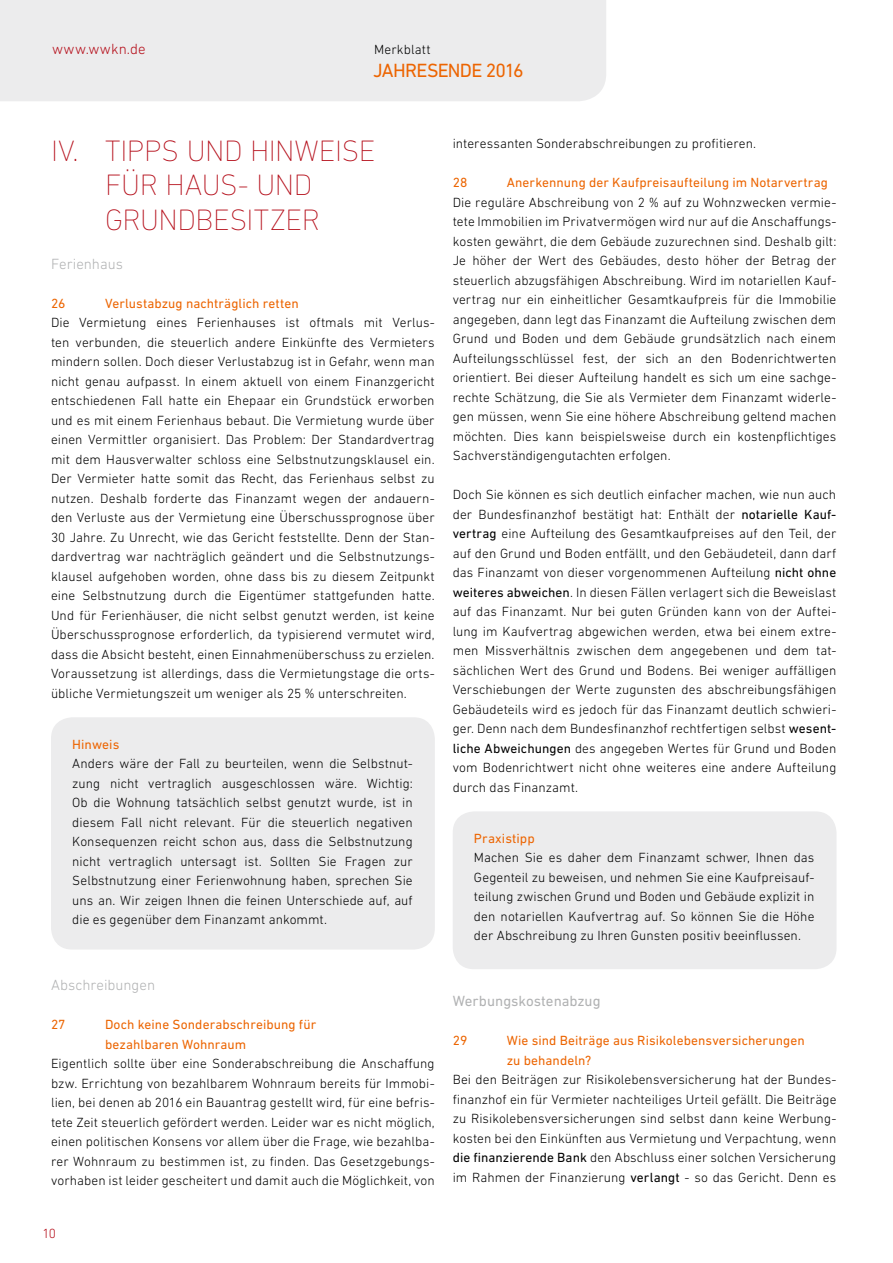
<style>
.page{position:relative;width:893px;height:1263px;background:#fff}
.page>*{position:absolute;margin:0;border:0;box-sizing:border-box;transform-origin:0 0}
.t1{font:200 30px "DIN Next LT Pro";letter-spacing:-.01em;color:#b50f1b}
.t2{font:19.5px "DIN Next LT Pro";letter-spacing:-.04em;color:#ec6502}
.t3{font:300 15px "DIN Next LT Pro";color:#b1b2b3}
.t4{font:300 15px "DIN Next LT Pro";letter-spacing:.005em;color:#b50f1b}
.t5{font:15px "DIN Next LT Pro";letter-spacing:-.005em;color:#b1b2b3}
.t6{font:300 13.5px/19.5px "DIN Next LT Pro";letter-spacing:.005em;color:#000;text-align:justify}
.t7{font:13.5px/19.5px "DIN Next LT Pro";letter-spacing:.005em;color:#ec6502}
.t8{font:300 13.5px "DIN Next LT Pro";color:#b50f1b}
.s1{font-weight:400}
</style>
<div class="page">
<div style="left:0;top:0;width:606px;height:101px;background:#ececed"></div>
<div style="left:51px;top:717px;width:384px;height:232px;background:#ececed;border-radius:21px"></div>
<div style="left:453px;top:811px;width:383px;height:158px;background:#ececed;border-radius:21px"></div>
<p class="t4" style="left:43px;top:40px;width:80px">www.wwkn.</p>
<p class="t4" style="left:52px;top:40px;width:95px">www.wwkn.dede</p>
<p class="t6" style="left:374px;top:39px;width:58px">Merkblatt</p>
<h2 class="t2" style="left:373px;top:59px;width:152px">Jahresende 2016</h2>
<h1 class="t1" style="left:51px;top:133px;width:84px">IV. TIPPS</h1>
<h1 class="t1" style="left:187px;top:133px;width:18px">UND</h1>
<h1 class="t1" style="left:250px;top:133px;width:35px">HINWEISE</h1>
<h1 class="t1" style="left:51px;top:168px;width:28px">FÜR</h1>
<h1 class="t1" style="left:166px;top:168px;width:109px">HAUS- UND</h1>
<h1 class="t1" style="left:105px;top:202px;width:35px">GRUNDBESITZER</h1>
<p class="t3" style="left:51px;top:255px;width:73px">Ferienhaus</p>
<p class="t7" style="left:51px;top:293px;width:16px">26</p>
<p class="t7" style="left:105px;top:293px;width:195px">Verlustabzug nachträglich retten</p>
<p class="t6" style="left:51px;top:313px;width:385px">Die Vermietung eines Ferienhauses ist oftmals mit Verlus&shy;ten verbunden, die steuerlich andere Einkünfte des Vermieters mindern sollen. Doch dieser Verlustabzug ist in Gefahr, wenn man nicht genau aufpasst. In einem aktuell von einem Finanzgericht entschiedenen Fall hatte ein Ehepaar ein Grundstück erworben und es mit einem Ferienhaus bebaut. Die Vermietung wurde über einen Vermittler organisiert. Das Problem: Der Standardvertrag mit dem Hausverwalter schloss eine Selbstnutzungsklausel ein.<br>Der Vermieter hatte somit das Recht, das Ferienhaus selbst zu nutzen. Deshalb forderte das Finanzamt wegen der andauern&shy;den Verluste aus der Vermietung eine Überschussprognose über 30 Jahre. Zu Unrecht, wie das Gericht feststellte. Denn der Stan&shy;dardvertrag war nachträglich geändert und die Selbstnutzungs&shy;klausel aufgehoben worden, ohne dass bis zu diesem Zeitpunkt eine Selbstnutzung durch die Eigentümer stattgefunden hatte.<br>Und für Ferienhäuser, die nicht selbst genutzt werden, ist keine Überschussprognose erforderlich, da typisierend vermutet wird, dass die Absicht besteht, einen Einnahmenüberschuss zu erzielen.<br>Voraussetzung ist allerdings, dass die Vermietungstage die orts&shy;übliche Vermietungszeit um weniger als 25 % unterschreiten.</p>
<p class="t7" style="left:72px;top:734px;width:49px">H inweis</p>
<p class="t6" style="left:72px;top:754px;width:342px">Anders wäre der Fall zu beurteilen, wenn die Selbstnut&shy;zung nicht vertraglich ausgeschlossen wäre. Wichtig:<br>Ob die Wohnung tatsächlich selbst genutzt wurde, ist in diesem Fall nicht relevant. Für die steuerlich negativen Konsequenzen reicht schon aus, dass die Selbstnutzung nicht vertraglich untersagt ist. Sollten Sie Fragen zur Selbstnutzung einer Ferienwohnung haben, sprechen Sie uns an. Wir zeigen Ihnen die feinen Unterschiede auf, auf die es gegenüber dem Finanzamt ankommt.</p>
<p class="t3" style="left:51px;top:976px;width:106px">Abschreibungen</p>
<p class="t7" style="left:51px;top:1015px;width:40px">27 D</p>
<p class="t7" style="left:105px;top:1015px;width:213px;text-indent:9px">och keine Sonderabschreibung für bezahlbaren Wohnraum</p>
<p class="t6" style="left:51px;top:1054px;width:385px">Eigentlich sollte über eine Sonderabschreibung die Anschaffung bzw. Errichtung von bezahlbarem Wohnraum bereits für Immobi&shy;lien, bei denen ab 2016 ein Bauantrag gestellt wird, für eine befris&shy;tete Zeit steuerlich gefördert werden. Leider war es nicht möglich, einen politischen Konsens vor allem über die Frage, wie bezahlba&shy;rer Wohnraum zu bestimmen ist, zu finden. Das Gesetzgebungs&shy;vorhaben ist leider gescheitert und damit auch die Möglichkeit, von</p>
<p class="t8" style="left:43px;top:1226px;width:15px">10</p>
<p class="t6" style="left:453px;top:134px;width:305px">interessanten Sonderabschreibungen zu profitieren.</p>
<p class="t7" style="left:453px;top:173px;width:40px">28 A</p>
<p class="t7" style="left:515px;top:173px;width:314px">nerkennung der Kaufpreisaufteilung im Notarvertrag</p>
<p class="t6" style="left:453px;top:192px;width:385px">Die reguläre Abschreibung von 2 % auf zu Wohnzwecken vermie&shy;tete Immobilien im Privatvermögen wird nur auf die Anschaffungs&shy;kosten gewährt, die dem Gebäude zuzurechnen sind. Deshalb gilt:<br>Je höher der Wert des Gebäudes, desto höher der Betrag der steuerlich abzugsfähigen Abschreibung. Wird im notariellen Kauf&shy;vertrag nur ein einheitlicher Gesamtkaufpreis für die Immobilie angegeben, dann legt das Finanzamt die Aufteilung zwischen dem Grund und Boden und dem Gebäude grundsätzlich nach einem Aufteilungsschlüssel fest, der sich an den Bodenrichtwerten orientiert. Bei dieser Aufteilung handelt es sich um eine sachge&shy;rechte Schätzung, die Sie als Vermieter dem Finanzamt widerle&shy;gen müssen, wenn Sie eine höhere Abschreibung geltend machen möchten. Dies kann beispielsweise durch ein kostenpflichtiges Sachverständigengutachten erfolgen.</p>
<p class="t6" style="left:453px;top:485px;width:385px">Doch Sie können es sich deutlich einfacher machen, wie nun auch der Bundesfinanzhof bestätigt hat: Enthält der <span class="s1">notarielle Kauf&shy;vertrag</span> eine Aufteilung des Gesamtkaufpreises auf den Teil, der auf den Grund und Boden entfällt, und den Gebäudeteil, dann darf das Finanzamt von dieser vorgenommenen Aufteilung <span class="s1">nicht ohne weiteres abweichen</span>. In diesen Fällen verlagert sich die Beweislast auf das Finanzamt. Nur bei guten Gründen kann von der Auftei&shy;lung im Kaufvertrag abgewichen werden, etwa bei einem extre&shy;men Missverhältnis zwischen dem angegebenen und dem tat&shy;sächlichen Wert des Grund und Bodens. Bei weniger auffälligen Verschiebungen der Werte zugunsten des abschreibungsfähigen Gebäudeteils wird es jedoch für das Finanzamt deutlich schwieri&shy;ger. Denn nach dem Bundesfinanzhof rechtfertigen selbst <span class="s1">wesent&shy;liche Abweichungen</span> des angegeben Wertes für Grund und Boden vom Bodenrichtwert nicht ohne weiteres eine andere Aufteilung durch das Finanzamt.</p>
<p class="t7" style="left:474px;top:828px;width:62px">Praxistipp</p>
<p class="t6" style="left:474px;top:848px;width:342px">Machen Sie es daher dem Finanzamt schwer, Ihnen das Gegenteil zu beweisen, und nehmen Sie eine Kaufpreisauf&shy;teilung zwischen Grund und Boden und Gebäude explizit in den notariellen Kaufvertrag auf. So können Sie die Höhe der Abschreibung zu Ihren Gunsten positiv beeinflussen.</p>
<p class="t5" style="left:453px;top:993px;width:149px">Werbungskostenabzug</p>
<p class="t7" style="left:453px;top:1031px;width:16px">29</p>
<p class="t7" style="left:507px;top:1031px;width:299px">Wie sind Beiträge aus Risikolebensversicherungen zu behandeln?</p>
<p class="t6" style="left:453px;top:1070px;width:385px">Bei den Beiträgen zur Risikolebensversicherung hat der Bundes&shy;finanzhof ein für Vermieter nachteiliges Urteil gefällt. Die Beiträge zu Risikolebensversicherungen sind selbst dann keine Werbung&shy;kosten bei den Einkünften aus Vermietung und Verpachtung, wenn <span class="s1">die finanzierende Bank</span> den Abschluss einer solchen Versicherung im Rahmen der Finanzierung <span class="s1">verlangt</span> - so das Gericht. Denn es</p>
</div>
